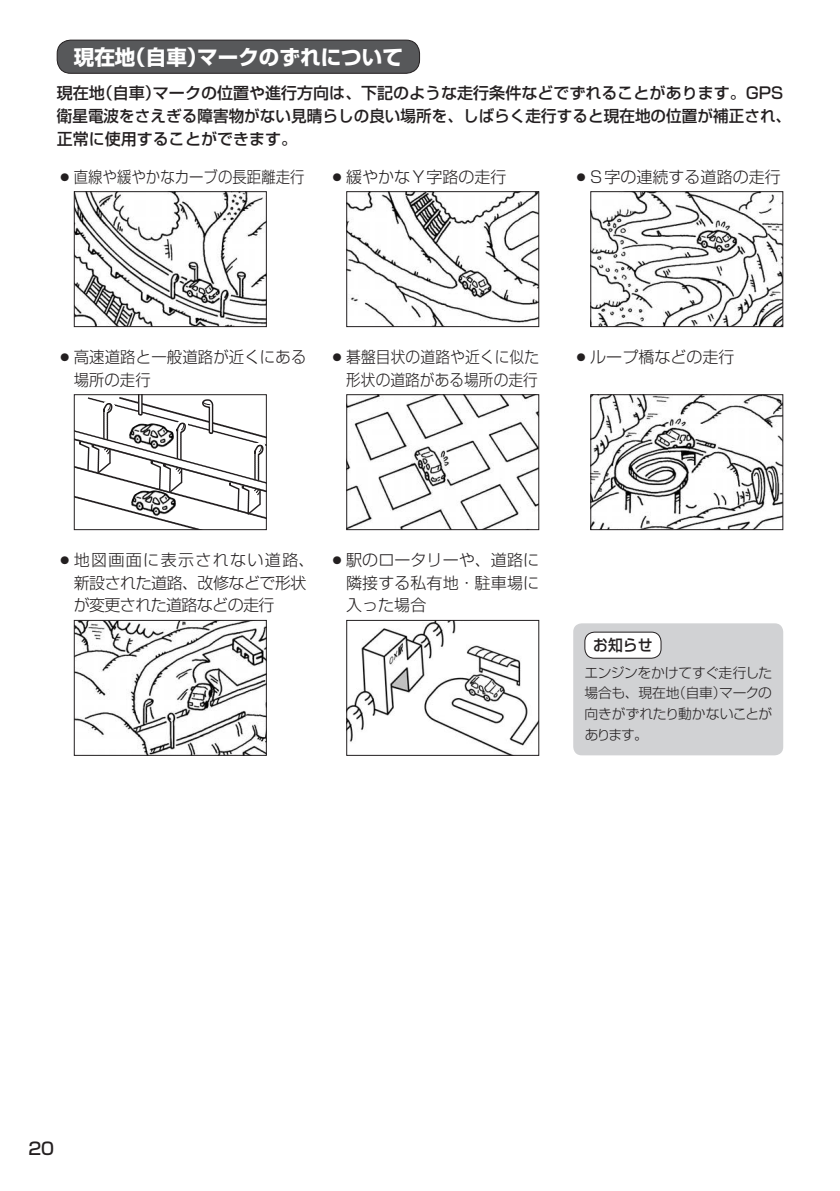
<style>
.page{position:relative;width:840px;height:1191px;background:#fff}
.page>*{position:absolute;margin:0;border:0;box-sizing:border-box;transform-origin:0 0}
.t1{font:700 20.6px "Shin Go Pro";color:#fff}
.t2{font:500 17px "Shin Go Pro";color:#231f20}
.t3{font:500 16px/22.6px "Shin Go Pro";color:#231f20}
.t4{font:300 16px/22.6px "Shin Go Pro";color:#231f20;text-align:justify}
.t5{font:300 16px/22.6px "Shin Go Pro";letter-spacing:-.035em;color:#231f20}
.t6{font:300 16px/22.6px "Shin Go Pro";color:#231f20;text-align:right;scale:.92 1}
.t7{font:300 16px/22.6px "Shin Go Pro";color:#231f20;scale:.96 1}
.t8{font:300 16px "Shin Go Pro";color:#231f20;scale:.9 1}
.t9{font:500 15.6px "Shin Go Pro";color:#231f20;scale:.95 1}
.t10{font:300 13.8px/20.6px "Shin Go Pro";letter-spacing:-.025em;color:#231f20;text-align:justify}
</style>
<div class="page">
<div style="left:57px;top:40px;width:362px;height:33px;background:#57585a;border-radius:14px"></div>
<div style="left:57px;top:40px;width:363px;height:34px;border:1px solid #231f20;border-radius:14px"></div>
<img style="left:76px;top:193px;width:189px;height:132px">
<div style="left:74px;top:191px;width:193px;height:136px;border:1px solid #231f20"></div>
<svg style="left:76px;top:396px;width:189px;height:132px"></svg>
<div style="left:74px;top:394px;width:193px;height:136px;border:1px solid #231f20"></div>
<img style="left:76px;top:622px;width:189px;height:132px">
<div style="left:74px;top:620px;width:193px;height:136px;border:1px solid #231f20"></div>
<img style="left:348px;top:193px;width:189px;height:132px">
<div style="left:346px;top:191px;width:193px;height:136px;border:1px solid #231f20"></div>
<img style="left:348px;top:396px;width:189px;height:132px">
<div style="left:346px;top:394px;width:193px;height:136px;border:1px solid #231f20"></div>
<img style="left:348px;top:622px;width:189px;height:132px">
<div style="left:346px;top:620px;width:193px;height:136px;border:1px solid #231f20"></div>
<img style="left:592px;top:193px;width:188px;height:132px">
<div style="left:590px;top:191px;width:192px;height:136px;border:1px solid #231f20"></div>
<img style="left:592px;top:396px;width:188px;height:132px">
<div style="left:590px;top:394px;width:192px;height:136px;border:1px solid #231f20"></div>
<div style="left:573px;top:623px;width:209px;height:132px;background:#d1d2d4;border-radius:9px"></div>
<div style="left:584px;top:632px;width:76px;height:26px;background:#fff;border-radius:10px"></div>
<div style="left:584px;top:632px;width:77px;height:26px;border:1px solid #231f20;border-radius:10px"></div>
<p class="t1" style="left:74px;top:40px;width:330px">現在地（自車）マークのずれについて</p>
<p class="t3" style="left:57px;top:80px;width:735px">現在地（自車）マークの位置や進行方向は、下記のような走行条件などでずれることがあります。GPS衛星電波をさえぎる障害物がない見晴らしの良い場所を、しばらく走行すると現在地の位置が補正され、正常に使用することができます。</p>
<p class="t8" style="left:57px;top:163px;width:277px">○直線や緩やかなカーブの長距離走行</p>
<p class="t4" style="left:329px;top:163px;width:179px">○緩やかなY字路の走行</p>
<p class="t4" style="left:573px;top:163px;width:209px">○S字の連続する道路の走行</p>
<p class="t7" style="left:74px;top:343px;width:244px;text-indent:-17px">○高速道路と一般道路が近くにある場所の走行</p>
<p class="t6" style="left:329px;top:343px;width:230px">○碁盤目状の道路や近くに似た形状の道路がある場所の走行</p>
<p class="t4" style="left:573px;top:343px;width:163px">○ループ橋などの走行</p>
<p class="t5" style="left:74px;top:546px;width:242px;text-indent:-17px">○地図画面に表示されない道路、新設された道路、改修などで形状が変更された道路などの走行</p>
<p class="t4" style="left:346px;top:546px;width:194px;text-indent:-17px">○駅のロータリーや、道路に隣接する私有地・駐車場に入った場合</p>
<p class="t9" style="left:593px;top:632px;width:64px">お知らせ</p>
<p class="t10" style="left:584px;top:660px;width:189px">エンジンをかけてすぐ走行した場合も、現在地（自車）マークの向きがずれたり動かないことがあります。</p>
<p class="t2" style="left:28px;top:1134px;width:27px">20</p>
</div>
